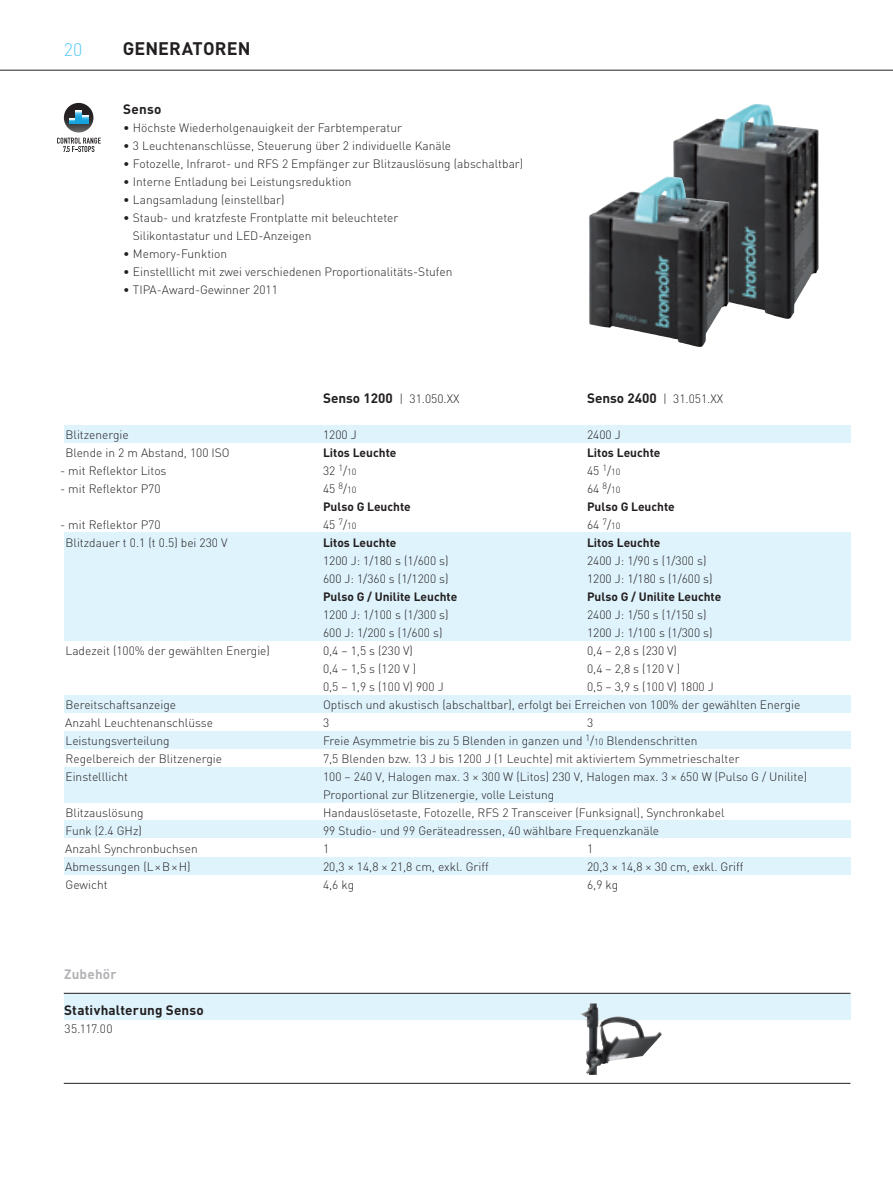
<style>
.page{position:relative;width:893px;height:1191px;background:#fff}
.page>*{position:absolute;margin:0;border:0;box-sizing:border-box;transform-origin:0 0}
.t1{font:700 18px "DINOT";letter-spacing:.01em;color:#231f20}
.t2{font:300 18px "DINOT";color:#56cbf5}
.t3{font:700 13.5px "DINOT";letter-spacing:.015em;color:#231f20}
.t4{font:700 13.5px "DINOT";letter-spacing:.015em;color:#b2b3b7}
.t5{font:300 12px/18px "DINOT";color:#231f20}
.t6{font:700 12px "DINOT";color:#231f20}
.s1{font-weight:700;font-size:13.5px}
.s2{font-size:9px}
</style>
<div class="page">
<div style="left:64px;top:425px;width:786px;height:17px;background:#dff3fc"></div>
<div style="left:64px;top:532px;width:786px;height:108px;background:#dff3fc"></div>
<div style="left:64px;top:695px;width:786px;height:17px;background:#dff3fc"></div>
<div style="left:64px;top:731px;width:786px;height:18px;background:#dff3fc"></div>
<div style="left:64px;top:820px;width:786px;height:18px;background:#dff3fc"></div>
<div style="left:64px;top:767px;width:786px;height:36px;background:#dff3fc"></div>
<div style="left:64px;top:857px;width:786px;height:18px;background:#dff3fc"></div>
<div style="left:64px;top:993px;width:786px;height:27px;background:#dff3fc"></div>
<hr style="left:0;top:70px;width:893px;height:1px;background:#231f20">
<svg style="left:64px;top:103px;width:29px;height:29px"></svg>
<svg style="left:57px;top:138px;width:44px;height:14px"></svg>
<img style="left:673px;top:104px;width:146px;height:215px">
<img style="left:588px;top:176px;width:141px;height:171px">
<img style="left:581px;top:1003px;width:81px;height:71px">
<hr style="left:64px;top:993px;width:786px;height:1px;background:#231f20">
<hr style="left:64px;top:1083px;width:786px;height:1px;background:#231f20">
<h1 class="t2" style="left:64px;top:37px;width:20px">20</h1>
<h1 class="t1" style="left:123px;top:36px;width:13px">gene</h1>
<h1 class="t1" style="left:169px;top:36px;width:69px">ratoren</h1>
<p class="t3" style="left:123px;top:100px;width:40px">Senso</p>
<p class="t5" style="left:123px;top:119px;width:280px">• Höchste Wiederholgenauigkeit der Farbtemperatur</p>
<p class="t5" style="left:123px;top:137px;width:329px">• 3 Leuchtenanschlüsse, Steuerung über 2 individuelle Kanäle</p>
<p class="t5" style="left:123px;top:155px;width:401px">• Fotozelle, Infrarot- und RFS 2 Empfänger zur Blitzauslösung (abschaltbar)</p>
<p class="t5" style="left:123px;top:173px;width:230px">• Interne Entladung bei Leistungsreduktion</p>
<p class="t5" style="left:123px;top:191px;width:163px">• Langsamladung (einstellbar)</p>
<p class="t5" style="left:133px;top:209px;width:267px;text-indent:-10px">• Staub- und kratzfeste Frontplatte mit beleuchteter<br>Silikontastatur und LED-Anzeigen</p>
<p class="t5" style="left:123px;top:245px;width:105px">• Memory-Funktion</p>
<p class="t5" style="left:123px;top:263px;width:331px">• Einstelllicht mit zwei verschiedenen Proportionalitäts-Stufen</p>
<p class="t5" style="left:123px;top:281px;width:156px">• TIPA-Award-Gewinner 2011</p>
<p class="t5" style="left:323px;top:389px;width:138px"><span class="s1">Senso 1200</span> | 31.050.XX</p>
<p class="t5" style="left:587px;top:389px;width:138px"><span class="s1">Senso 2400</span> | 31.051.XX</p>
<p class="t5" style="left:65px;top:425px;width:65px">Blitzenergie</p>
<p class="t5" style="left:323px;top:425px;width:35px">1200 J</p>
<p class="t5" style="left:587px;top:425px;width:35px">2400 J</p>
<p class="t5" style="left:65px;top:443px;width:166px">Blende in 2 m Abstand, 100 ISO</p>
<p class="t6" style="left:323px;top:444px;width:75px">Litos Leuchte</p>
<p class="t6" style="left:587px;top:444px;width:75px">Litos Leuchte</p>
<p class="t5" style="left:60px;top:461px;width:108px">- mit Reflektor Litos</p>
<p class="t5" style="left:323px;top:461px;width:35px">32 <sup>1</sup>/<span class="s2">10</span></p>
<p class="t5" style="left:587px;top:461px;width:35px">45 <sup>1</sup>/<span class="s2">10</span></p>
<p class="t5" style="left:60px;top:479px;width:102px">- mit Reflektor P70</p>
<p class="t5" style="left:323px;top:479px;width:35px">45 <sup>8</sup>/<span class="s2">10</span></p>
<p class="t5" style="left:587px;top:479px;width:35px">64 <sup>8</sup>/<span class="s2">10</span></p>
<p class="t6" style="left:323px;top:498px;width:89px">Pulso G Leuchte</p>
<p class="t6" style="left:587px;top:498px;width:89px">Pulso G Leuchte</p>
<p class="t5" style="left:60px;top:515px;width:102px">- mit Reflektor P70</p>
<p class="t5" style="left:323px;top:515px;width:35px">45 <sup>7</sup>/<span class="s2">10</span></p>
<p class="t5" style="left:587px;top:515px;width:35px">64 <sup>7</sup>/<span class="s2">10</span></p>
<p class="t5" style="left:65px;top:533px;width:164px">Blitzdauer t 0.1 (t 0.5) bei 230 V</p>
<p class="t6" style="left:323px;top:534px;width:75px">Litos Leuchte</p>
<p class="t6" style="left:587px;top:534px;width:75px">Litos Leuchte</p>
<p class="t5" style="left:323px;top:551px;width:127px">1200 J: 1/180 s (1/600 s)</p>
<p class="t5" style="left:587px;top:551px;width:121px">2400 J: 1/90 s (1/300 s)</p>
<p class="t5" style="left:323px;top:569px;width:127px">600 J: 1/360 s (1/1200 s)</p>
<p class="t5" style="left:587px;top:569px;width:127px">1200 J: 1/180 s (1/600 s)</p>
<p class="t6" style="left:323px;top:588px;width:136px">Pulso G / Unilite Leuchte</p>
<p class="t6" style="left:587px;top:588px;width:136px">Pulso G / Unilite Leuchte</p>
<p class="t5" style="left:323px;top:605px;width:127px">1200 J: 1/100 s (1/300 s)</p>
<p class="t5" style="left:587px;top:605px;width:121px">2400 J: 1/50 s (1/150 s)</p>
<p class="t5" style="left:323px;top:623px;width:121px">600 J: 1/200 s (1/600 s)</p>
<p class="t5" style="left:587px;top:623px;width:127px">1200 J: 1/100 s (1/300 s)</p>
<p class="t5" style="left:65px;top:641px;width:206px">Ladezeit (100% der gewählten Energie)</p>
<p class="t5" style="left:323px;top:641px;width:91px">0,4 – 1,5 s (230 V)</p>
<p class="t5" style="left:587px;top:641px;width:91px">0,4 – 2,8 s (230 V)</p>
<p class="t5" style="left:323px;top:659px;width:95px">0,4 – 1,5 s (120 V )</p>
<p class="t5" style="left:587px;top:659px;width:95px">0,4 – 2,8 s (120 V )</p>
<p class="t5" style="left:323px;top:677px;width:122px">0,5 – 1,9 s (100 V) 900 J</p>
<p class="t5" style="left:587px;top:677px;width:128px">0,5 – 3,9 s (100 V) 1800 J</p>
<p class="t5" style="left:65px;top:695px;width:112px">Bereitschaftsanzeige</p>
<p class="t5" style="left:323px;top:695px;width:479px">Optisch und akustisch (abschaltbar), erfolgt bei Erreichen von 100% der gewählten Energie</p>
<p class="t5" style="left:65px;top:713px;width:149px">Anzahl Leuchtenanschlüsse</p>
<p class="t5" style="left:323px;top:713px;width:8px">3</p>
<p class="t5" style="left:587px;top:713px;width:8px">3</p>
<p class="t5" style="left:65px;top:731px;width:106px">Leistungsverteilung</p>
<p class="t5" style="left:323px;top:731px;width:376px">Freie Asymmetrie bis zu 5 Blenden in ganzen und <sup>1</sup>/<span class="s2">10</span> Blendenschritten</p>
<p class="t5" style="left:66px;top:749px;width:158px">Regelbereich der Blitzenergie</p>
<p class="t5" style="left:323px;top:749px;width:418px">7,5 Blenden bzw. 13 J bis 1200 J (1 Leuchte) mit aktiviertem Symmetrieschalter</p>
<p class="t5" style="left:66px;top:767px;width:64px">Einstelllicht</p>
<p class="t5" style="left:323px;top:767px;width:486px">100 – 240 V, Halogen max. 3 × 300 W (Litos) 230 V, Halogen max. 3 × 650 W (Pulso G / Unilite)<br>Proportional zur Blitzenergie, volle Leistung</p>
<p class="t5" style="left:66px;top:803px;width:80px">Blitzauslösung</p>
<p class="t5" style="left:323px;top:803px;width:403px">Handauslösetaste, Fotozelle, RFS 2 Transceiver (Funksignal), Synchronkabel</p>
<p class="t5" style="left:66px;top:821px;width:78px">Funk (2.4 GHz)</p>
<p class="t5" style="left:323px;top:821px;width:338px">99 Studio- und 99 Geräteadressen, 40 wählbare Frequenzkanäle</p>
<p class="t5" style="left:65px;top:839px;width:134px">Anzahl Synchronbuchsen</p>
<p class="t5" style="left:323px;top:839px;width:8px">1</p>
<p class="t5" style="left:587px;top:839px;width:8px">1</p>
<p class="t5" style="left:65px;top:857px;width:127px">Abmessungen (L×B×H)</p>
<p class="t5" style="left:323px;top:857px;width:167px">20,3 × 14,8 × 21,8 cm, exkl. Griff</p>
<p class="t5" style="left:587px;top:857px;width:158px">20,3 × 14,8 × 30 cm, exkl. Griff</p>
<p class="t5" style="left:66px;top:875px;width:43px">Gewicht</p>
<p class="t5" style="left:323px;top:875px;width:33px">4,6 kg</p>
<p class="t5" style="left:587px;top:875px;width:33px">6,9 kg</p>
<p class="t4" style="left:64px;top:964px;width:54px">Zubehör</p>
<p class="t3" style="left:64px;top:1000px;width:141px">Stativhalterung Senso</p>
<p class="t5" style="left:64px;top:1019px;width:50px">35.117.00</p>
</div>
